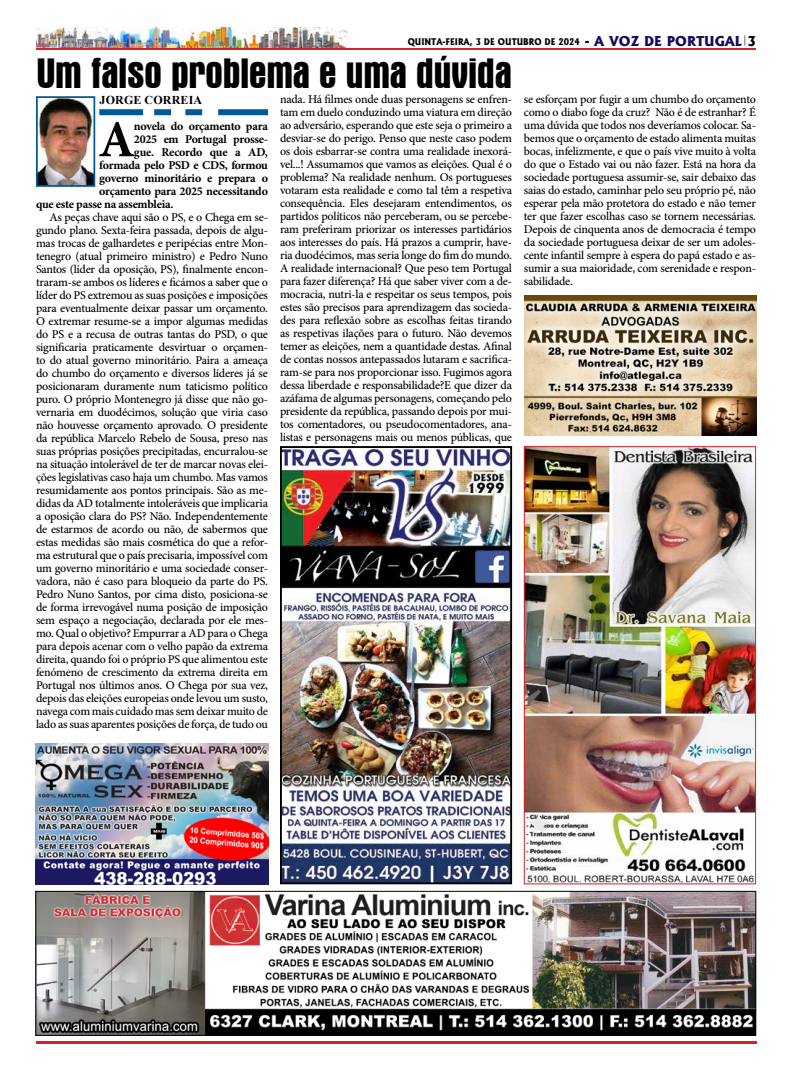
<style>
.page{position:relative;width:792px;height:1080px;background:#fff}
.page>*{position:absolute;margin:0;border:0;box-sizing:border-box;transform-origin:0 0}
.t1{font:700 52px "Minion Pro";color:#000}
.t2{font:700 condensed 43px "Aurora BT";letter-spacing:-.02em;color:#000}
.t3{font:500 12px/13px "Minion Pro";letter-spacing:-.02em;color:#000;text-align:justify}
.t4{font:700 12px "Minion Pro";letter-spacing:-.02em;color:#000}
.t5{font:700 12px "Times New Roman";letter-spacing:.015em;color:#000}
.t6{font:800 8.8px "Albertus";color:#000;scale:.91 1}
.s1{font-size:13px}
.s2{font-size:13px;color:#150a59}
</style>
<div class="page">
<img style="left:36px;top:27px;width:314px;height:21px">
<hr style="left:36px;top:48px;width:720px;height:2px;background:#d2232a">
<hr style="left:36px;top:1041px;width:720px;height:3px;background:#d2232a">
<img style="left:526px;top:448px;width:228px;height:434px">
<div style="left:524px;top:446px;width:232px;height:438px;border:1px solid #d2232a"></div>
<div style="left:99px;top:109px;width:44px;height:6px;background:#005a96"></div>
<div style="left:154px;top:109px;width:17px;height:6px;background:#005a96"></div>
<div style="left:185px;top:109px;width:17px;height:6px;background:#005a96"></div>
<div style="left:218px;top:109px;width:50px;height:6px;background:#005a96"></div>
<img style="left:39px;top:99px;width:53px;height:85px">
<div style="left:36px;top:96px;width:59px;height:91px;border:2px solid #005a96"></div>
<img style="left:37px;top:893px;width:717px;height:141px">
<div style="left:35px;top:891px;width:721px;height:145px;border:1px solid #000"></div>
<svg style="left:528px;top:814px;width:22px;height:20px"></svg>
<img style="left:283px;top:449px;width:226px;height:432px">
<div style="left:280px;top:446px;width:232px;height:438px;border:2px solid #000"></div>
<img style="left:524px;top:295px;width:233px;height:140px">
<img style="left:36px;top:744px;width:232px;height:140px">
<p class="t6" style="left:408px;top:36px;width:384px">QUINTA-FEIRA, 3 DE OUTUBRO DE 2024 <span class="s1">-</span> <span class="s2">A VOZ DE PORTUGAL</span><sup>|</sup><span class="s1">3</span></p>
<h2 class="t2" style="left:36px;top:49px;width:478px">Um falso problema e uma dúvida</h2>
<h1 class="t1" style="left:98px;top:103px;width:38px">A</h1>
<p class="t4" style="left:134px;top:118px;width:136px">novela do orçamento para</p>
<p class="t3" style="left:280px;top:92px;width:234px">nada. Há filmes onde duas personagens se enfren&shy;tam em duelo conduzindo uma viatura em direção ao adversário, esperando que este seja o primeiro a desviar-se do perigo. Penso que neste caso podem os dois esbarrar-se contra uma realidade inexorá&shy;vel...! Assumamos que vamos as eleições. Qual é o problema? Na realidade nenhum. Os portugueses votaram esta realidade e como tal têm a respetiva consequência. Eles desejaram entendimentos, os partidos políticos não perceberam, ou se percebe&shy;ram preferiram priorizar os interesses partidários aos interesses do país. Há prazos a cumprir, have&shy;ria duodécimos, mas seria longe do fim do mundo.<br>A realidade internacional? Que peso tem Portugal para fazer diferença? Há que saber viver com a de&shy;mocracia, nutri-la e respeitar os seus tempos, pois estes são precisos para aprendizagem das socieda&shy;des para reflexão sobre as escolhas feitas tirando as respetivas ilações para o futuro. Não devemos temer as eleições, nem a quantidade destas. Afinal de contas nossos antepassados lutaram e sacrifica&shy;ram-se para nos proporcionar isso. Fugimos agora dessa liberdade e responsabilidade?E que dizer da azáfama de algumas personagens, começando pelo presidente da república, passando depois por mui&shy;tos comentadores, ou pseudocomentadores, ana&shy;listas e personagens mais ou menos públicas, que</p>
<p class="t3" style="left:524px;top:92px;width:234px">se esforçam por fugir a um chumbo do orçamento como o diabo foge da cruz? Não é de estranhar? É uma dúvida que todos nos deveríamos colocar. Sa&shy;bemos que o orçamento de estado alimenta muitas bocas, infelizmente, e que o país vive muito à volta do que o Estado vai ou não fazer. Está na hora da sociedade portuguesa assumir-se, sair debaixo das saias do estado, caminhar pelo seu próprio pé, não esperar pela mão protetora do estado e não temer ter que fazer escolhas caso se tornem necessárias.<br>Depois de cinquenta anos de democracia é tempo da sociedade portuguesa deixar de ser um adoles&shy;cente infantil sempre à espera do papá estado e as&shy;sumir a sua maioridade, com serenidade e respon&shy;sabilidade.</p>
<p class="t5" style="left:100px;top:92px;width:104px">JORGE CORREIA</p>
<p class="t4" style="left:134px;top:131px;width:136px">2025 em Portugal prosse-</p>
<p class="t4" style="left:134px;top:144px;width:136px">gue. Recordo que a AD,</p>
<p class="t4" style="left:99px;top:157px;width:170px">formada pelo PSD e CDS, formou</p>
<p class="t4" style="left:99px;top:170px;width:170px">governo minoritário e prepara o</p>
<p class="t4" style="left:99px;top:183px;width:170px">orçamento para 2025 necessitando</p>
<p class="t4" style="left:36px;top:196px;width:139px">que este passe na assembleia.</p>
<p class="t3" style="left:36px;top:211px;width:234px;text-indent:14px">As peças chave aqui são o PS, e o Chega em se&shy;gundo plano. Sexta-feira passada, depois de algu&shy;mas trocas de galhardetes e peripécias entre Mon&shy;tenegro (atual primeiro ministro) e Pedro Nuno Santos (líder da oposição, PS), finalmente encon&shy;traram-se ambos os líderes e ficámos a saber que o líder do PS extremou as suas posições e imposições para eventualmente deixar passar um orçamento.<br>O extremar resume-se a impor algumas medidas do PS e a recusa de outras tantas do PSD, o que significaria praticamente desvirtuar o orçamen&shy;to do atual governo minoritário. Paira a ameaça do chumbo do orçamento e diversos líderes já se posicionaram duramente num taticismo político puro. O próprio Montenegro já disse que não go&shy;vernaria em duodécimos, solução que viria caso não houvesse orçamento aprovado. O presidente da república Marcelo Rebelo de Sousa, preso nas suas próprias posições precipitadas, encurralou-se na situação intolerável de ter de marcar novas elei&shy;ções legislativas caso haja um chumbo. Mas vamos resumidamente aos pontos principais. São as me&shy;didas da AD totalmente intoleráveis que implicaria a oposição clara do PS? Não. Independentemente de estarmos de acordo ou não, de sabermos que estas medidas são mais cosmética do que a refor&shy;ma estrutural que o país precisaria, impossível com um governo minoritário e uma sociedade conser&shy;vadora, não é caso para bloqueio da parte do PS.<br>Pedro Nuno Santos, por cima disto, posiciona-se de forma irrevogável numa posição de imposição sem espaço a negociação, declarada por ele mes&shy;mo. Qual o objetivo? Empurrar a AD para o Chega para depois acenar com o velho papão da extrema direita, quando foi o próprio PS que alimentou este fenómeno de crescimento da extrema direita em Portugal nos últimos anos. O Chega por sua vez, depois das eleições europeias onde levou um susto, navega com mais cuidado mas sem deixar muito de lado as suas aparentes posições de força, de tudo ou</p>
</div>
